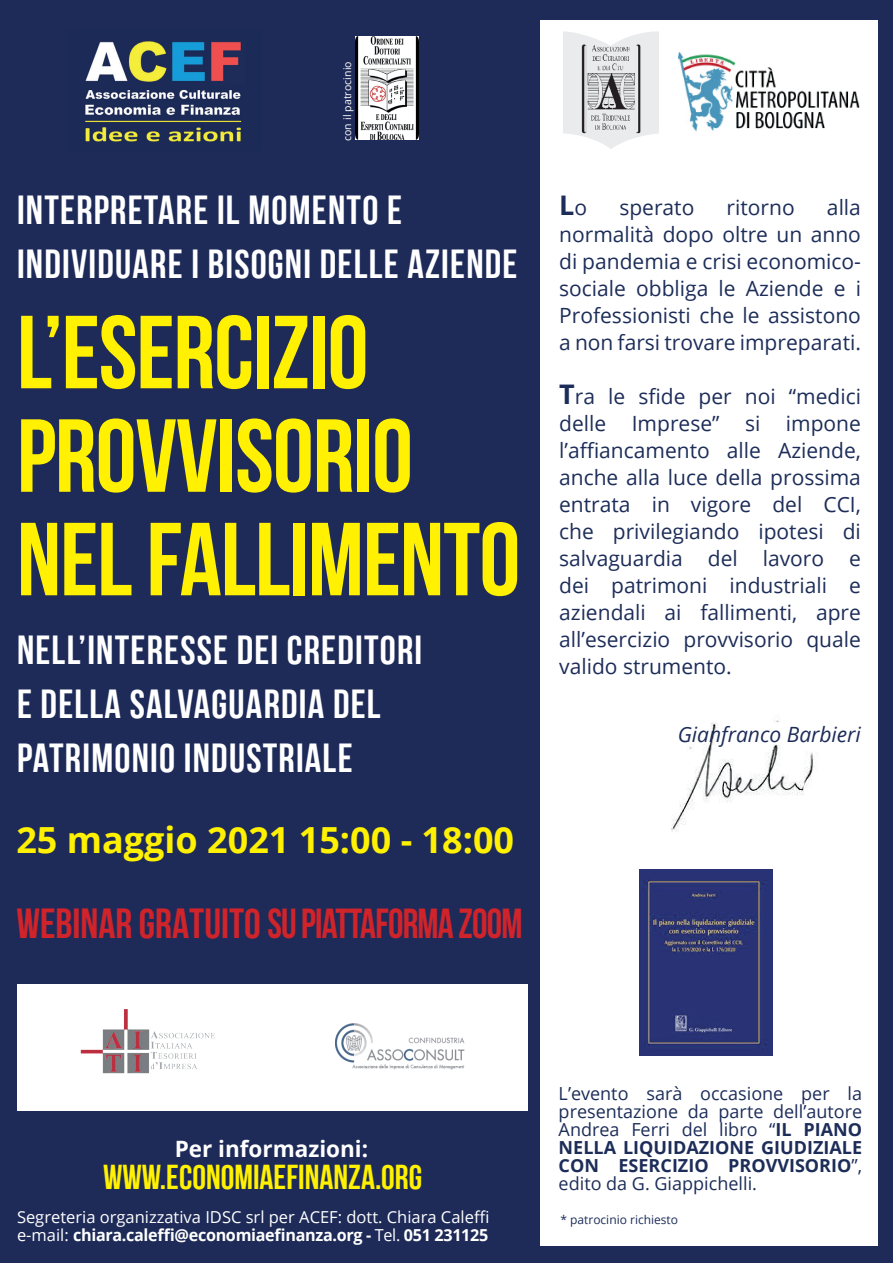
<style>
.page{position:relative;width:893px;height:1263px;background:#1e2b59}
.page>*{position:absolute;margin:0;border:0;box-sizing:border-box;transform-origin:0 0}
.t1{font:103.5px/103.5px "Bebas Neue";letter-spacing:-.01em;color:#fff101}
.t2{font:700 42px "Bebas Neue";letter-spacing:-.02em;color:#d1232a;scale:.93 1}
.t3{font:40.5px/54px "Bebas Neue";letter-spacing:.03em;color:#fff}
.t4{font:700 36px "Open Sans";color:#fff101}
.t5{font:34.5px "Bebas Neue";color:#fff101}
.t6{font:700 27px "Open Sans";color:#1d2d59}
.t7{font:700 22.5px "Open Sans";color:#fff}
.t8{font:21px/27px "Open Sans";color:#1d2d59;text-align:justify}
.t9{font:italic 21px "Open Sans";color:#1d2d59}
.t10{font:18px/18px "Open Sans";color:#1d2d59;text-align:justify}
.t11{font:16.5px/18px "Open Sans";color:#fff}
.t12{font:12px "Open Sans";color:#1d2d59}
.t13{font:10.5px "Open Sans";letter-spacing:.01em;color:#fff}
.s1{font-weight:400}
.s2{font-weight:400;font-size:21px}
.s3{font-weight:700;font-size:27px}
.s4{font-weight:700}
</style>
<div class="page">
<img style="left:85px;top:41px;width:157px;height:101px">
<div style="left:541px;top:21px;width:337px;height:1225px;background:#fff"></div>
<img style="left:671px;top:720px;width:143px;height:112px">
<img style="left:678px;top:52px;width:181px;height:80px">
<img style="left:640px;top:869px;width:133px;height:187px">
<div style="left:17px;top:985px;width:510px;height:126px;background:#fff"></div>
<img style="left:80px;top:1009px;width:135px;height:65px">
<img style="left:335px;top:1023px;width:130px;height:47px">
<img style="left:563px;top:32px;width:96px;height:117px">
<img style="left:356px;top:37px;width:63px;height:102px">
<p class="t13" style="left:340px;top:141px;width:81px;rotate:-90deg">con il patrocinio</p>
<h3 class="t3" style="left:17px;top:182px;width:502px">INTERPRETARE IL MOMENTO E<br>INDIVIDUARE I BISOGNI DELLE AZIENDE</h3>
<h1 class="t1" style="left:17px;top:300px;width:505px">L’ESERCIZIO<br>PROVVISORIO<br>NEL FALLIMENTO</h1>
<h3 class="t3" style="left:17px;top:623px;width:407px">NELL’INTERESSE DEI CREDITORI<br>E DELLA SALVAGUARDIA DEL<br>PATRIMONIO INDUSTRIALE</h3>
<h3 class="t4" style="left:16px;top:814px;width:499px">25 maggio 2021 15:00 - 18:00</h3>
<h2 class="t2" style="left:16px;top:901px;width:546px"><span class="s1">WEBINAR GRATUITO</span> SU PIATTAFORMA ZOOM</h2>
<p class="t6" style="left:559px;top:186px;width:29px">L<span class="s2">o</span></p>
<p class="t8" style="left:619px;top:193px;width:77px">sperato</p>
<p class="t8" style="left:727px;top:193px;width:70px">ritorno</p>
<p class="t8" style="left:559px;top:193px;width:303px;text-indent:268px">alla normalità dopo oltre un anno di pandemia e crisi economico&shy;sociale obbliga le Aziende e i Professionisti che le assistono a non farsi trovare impreparati.</p>
<p class="t8" style="left:559px;top:383px;width:303px"><span class="s3">T</span>ra le sfide per noi “medici delle Imprese” si impone l’affiancamento alle Aziende, anche alla luce della prossima entrata in vigore del CCI, che privilegiando ipotesi di salvaguardia del lavoro e dei patrimoni industriali e aziendali ai fallimenti, apre all’esercizio provvisorio quale valido strumento.</p>
<p class="t9" style="left:678px;top:720px;width:185px">Gianfranco Barbieri</p>
<p class="t7" style="left:175px;top:1133px;width:195px">Per informazioni:</p>
<h3 class="t5" style="left:103px;top:1158px;width:321px">WWW.ECONOMIAEFINANZA.ORG</h3>
<p class="t11" style="left:17px;top:1208px;width:474px">Segreteria organizzativa IDSC srl per ACEF: dott. Chiara Caleffi e-mail: <span class="s4">chiara.caleffi@economiaefinanza.org -</span> Tel. <span class="s4">051 231125</span></p>
<p class="t10" style="left:559px;top:1084px;width:305px">L’evento sarà occasione per la presentazione da parte dell’autore Andrea Ferri del libro “<span class="s4">IL PIANO NELLA LIQUIDAZIONE GIUDIZIALE CON ESERCIZIO PROVVISORIO</span>”, edito da G. Giappichelli.</p>
<p class="t12" style="left:560px;top:1211px;width:119px">* patrocinio richiesto</p>
</div>
